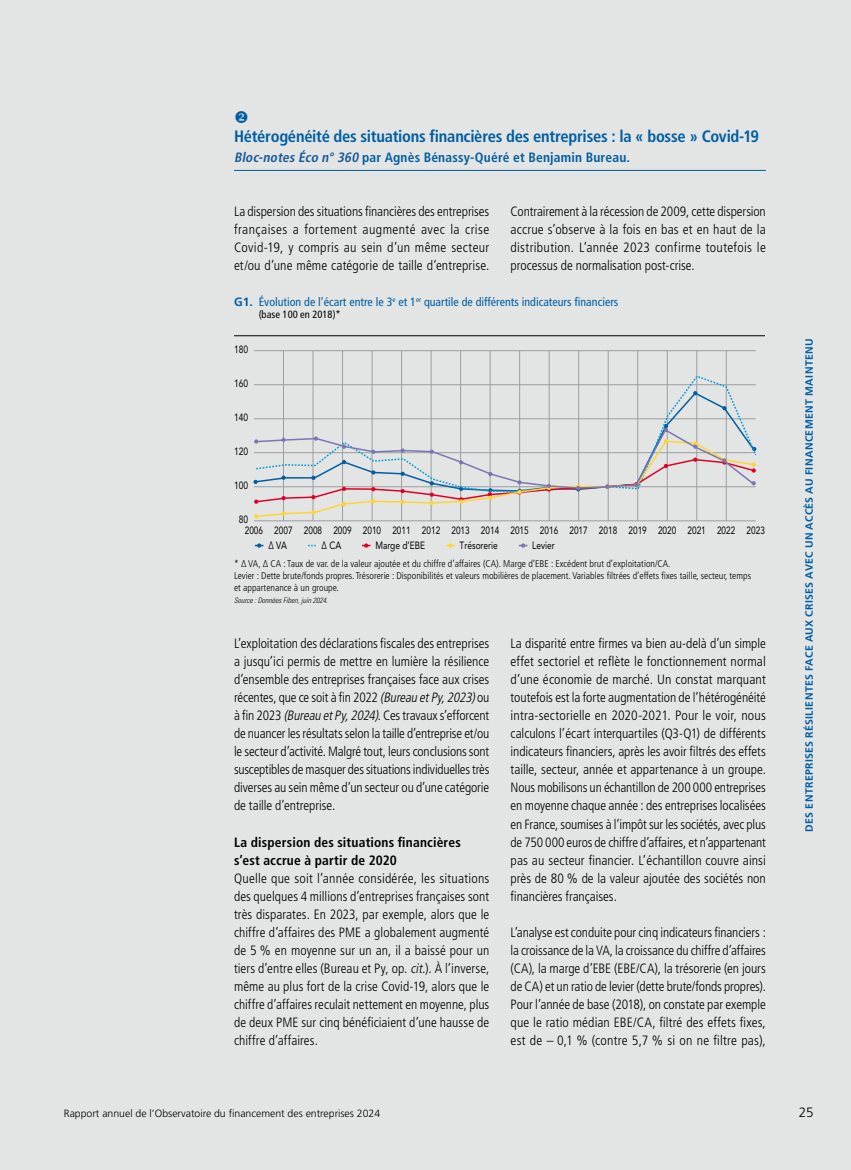
<style>
.page{position:relative;width:851px;height:1170px;background:#fff}
.page>*{position:absolute;margin:0;border:0;box-sizing:border-box;transform-origin:0 0}
.t1{font:700 condensed 16.5px "Frutiger LT Std";letter-spacing:-.015em;color:#005ea3}
.t2{font:300 condensed 13.5px/18px "Frutiger LT Std";letter-spacing:.005em;color:#000;text-align:justify}
.t3{font:700 condensed 13.5px/18px "Frutiger LT Std";letter-spacing:.015em;color:#000}
.t4{font:700 condensed 13.5px "Frutiger LT Std";letter-spacing:.015em;color:#005ea3}
.t5{font:300 13.5px "Frutiger LT Std";color:#000}
.t6{font:condensed 12px "Frutiger LT Std";color:#005ea3}
.t7{font:10.5px/14.5px "Avenir LT Std";color:#000;scale:.79 1}
.t8{font:700 10.5px "Frutiger LT Std";letter-spacing:.035em;color:#005ea3}
.t9{font:300 10.5px "Frutiger LT Std";color:#000}
.t10{font:10.5px "Avenir LT Std";color:#000;scale:.8 1}
.t11{font:condensed 10.5px "Frutiger LT Std";color:#000}
.t12{font:300 condensed 9.75px/12px "Frutiger LT Std";color:#000}
.t13{font:italic 300 condensed 7.5px "Univers LT Std";color:#000}
.s1{font-style:italic;color:#165b9a}
.s2{font-weight:700;font-stretch:normal}
.s3{font-style:italic}
</style>
<div class="page">
<div style="left:0;top:0;width:850px;height:1169px;background:#e3e4e4"></div>
<hr style="left:234px;top:170px;width:531px;height:1px;background:#005ea3">
<hr style="left:234px;top:335px;width:530px;height:1px;background:#000">
<hr style="left:283px;top:350px;width:1px;height:171px;background:#9c9e9f">
<hr style="left:313px;top:350px;width:1px;height:171px;background:#9c9e9f">
<hr style="left:342px;top:350px;width:1px;height:171px;background:#9c9e9f">
<hr style="left:372px;top:350px;width:1px;height:171px;background:#9c9e9f">
<hr style="left:401px;top:350px;width:1px;height:171px;background:#9c9e9f">
<hr style="left:431px;top:350px;width:1px;height:171px;background:#9c9e9f">
<hr style="left:460px;top:350px;width:1px;height:171px;background:#9c9e9f">
<hr style="left:490px;top:350px;width:1px;height:171px;background:#9c9e9f">
<hr style="left:519px;top:350px;width:1px;height:171px;background:#9c9e9f">
<hr style="left:549px;top:350px;width:1px;height:171px;background:#9c9e9f">
<hr style="left:578px;top:350px;width:1px;height:171px;background:#9c9e9f">
<hr style="left:608px;top:350px;width:1px;height:171px;background:#9c9e9f">
<hr style="left:637px;top:350px;width:1px;height:171px;background:#9c9e9f">
<hr style="left:667px;top:350px;width:1px;height:171px;background:#9c9e9f">
<hr style="left:696px;top:350px;width:1px;height:171px;background:#9c9e9f">
<hr style="left:726px;top:350px;width:1px;height:171px;background:#9c9e9f">
<hr style="left:254px;top:350px;width:501px;height:1px;background:#9c9e9f">
<hr style="left:254px;top:520px;width:501px;height:1px;background:#9c9e9f">
<svg style="left:254px;top:374px;width:503px;height:81px"></svg>
<svg style="left:253px;top:424px;width:503px;height:94px"></svg>
<svg style="left:519px;top:543px;width:8px;height:4px"></svg>
<svg style="left:446px;top:543px;width:8px;height:4px"></svg>
<svg style="left:362px;top:543px;width:8px;height:4px"></svg>
<svg style="left:308px;top:544px;width:8px;height:2px"></svg>
<svg style="left:255px;top:543px;width:8px;height:4px"></svg>
<p class="t1" style="left:234px;top:126px;width:526px">Hétérogénéité des situations financières des entreprises : la « bosse » Covid-19</p>
<p class="t4" style="left:234px;top:149px;width:397px"><span class="s1">Bloc-notes Éco n° 360</span> par Agnès Bénassy-Quéré et Benjamin Bureau.</p>
<p class="t2" style="left:234px;top:203px;width:257px">La dispersion des situations financières des entreprises françaises a fortement augmenté avec la crise Covid-19, y compris au sein d’un même secteur et/ou d’une même catégorie de taille d’entreprise.</p>
<p class="t2" style="left:510px;top:203px;width:257px">Contrairement à la récession de 2009, cette dispersion accrue s’observe à la fois en bas et en haut de la distribution. L’année 2023 confirme toutefois le processus de normalisation post-crise.</p>
<p class="t6" style="left:234px;top:295px;width:386px"><span class="s2">G1.</span> Évolution de l’écart entre le 3<sup>e</sup> et 1<sup>er</sup> quartile de différents indicateurs financiers</p>
<p class="t11" style="left:259px;top:309px;width:84px">(base 100 en 2018)*</p>
<p class="t10" style="left:234px;top:343px;width:19px">180</p>
<p class="t10" style="left:234px;top:377px;width:19px">160</p>
<p class="t10" style="left:234px;top:411px;width:19px">140</p>
<p class="t10" style="left:234px;top:445px;width:19px">120</p>
<p class="t10" style="left:234px;top:479px;width:19px">100</p>
<p class="t10" style="left:239px;top:513px;width:13px">80</p>
<p class="t7" style="left:268px;top:523px;width:630px;text-indent:-24px">2006 2007 2008 2009 2010 2011 2012 2013 2014 2015 2016 2017 2018 2019 2020 2021 2022 2023 ∆ VA</p>
<p class="t10" style="left:321px;top:539px;width:26px">∆ CA</p>
<p class="t10" style="left:375px;top:539px;width:64px">Marge d’EBE</p>
<p class="t10" style="left:459px;top:539px;width:49px">Trésorerie</p>
<p class="t10" style="left:532px;top:539px;width:30px">Levier</p>
<p class="t12" style="left:234px;top:557px;width:518px">* Δ VA, Δ CA : Taux de var. de la valeur ajoutée et du chiffre d’affaires (CA). Marge d’EBE : Excédent brut d’exploitation/CA.<br>Levier : Dette brute/fonds propres. Trésorerie : Disponibilités et valeurs mobilières de placement. Variables filtrées d’effets fixes taille, secteur, temps et appartenance à un groupe.</p>
<p class="t13" style="left:234px;top:596px;width:95px">Source : Données Fiben, juin 2024.</p>
<p class="t2" style="left:234px;top:635px;width:257px">L’exploitation des déclarations fiscales des entreprises a jusqu’ici permis de mettre en lumière la résilience d’ensemble des entreprises françaises face aux crises récentes, que ce soit à fin 2022 <span class="s3">(Bureau etPy,2023)</span>ou à fin 2023 <span class="s3">(Bureau etPy,2024)</span>. Ces travaux s’efforcent de nuancer les résultats selon la taille d’entreprise et/ou le secteur d’activité. Malgré tout, leurs conclusions sont susceptibles de masquer des situations individuelles très diverses au sein même d’un secteur ou d’une catégorie de taille d’entreprise.</p>
<p class="t3" style="left:234px;top:832px;width:228px">La dispersion des situations financières s’est accrue à partir de 2020</p>
<p class="t2" style="left:234px;top:869px;width:257px">Quelle que soit l’année considérée, les situations des quelques 4 millions d’entreprises françaises sont très disparates. En 2023, par exemple, alors que le chiffre d’affaires des PME a globalement augmenté de 5 % en moyenne sur un an, il a baissé pour un tiers d’entre elles (Bureau et Py, op. <span class="s3">cit.</span>). À l’inverse, même au plus fort de la crise Covid-19, alors que le chiffre d’affaires reculait nettement en moyenne, plus de deux PME sur cinq bénéficiaient d’une hausse de chiffre d’affaires.</p>
<p class="t2" style="left:510px;top:635px;width:257px">La disparité entre firmes va bien au-delà d’un simple effet sectoriel et reflète le fonctionnement normal d’une économie de marché. Un constat marquant toutefois est la forte augmentation de l’hétérogénéité intra-sectorielle en 2020-2021. Pour le voir, nous calculons l’écart interquartiles (Q3-Q1) de différents indicateurs financiers, après les avoir filtrés des effets taille, secteur, année et appartenance à un groupe.<br>Nous mobilisons un échantillon de 200 000 entreprises en moyenne chaque année : des entreprises localisées en France, soumises à l’impôt sur les sociétés, avec plus de 750 000 euros de chiffre d’affaires, et n’appartenant pas au secteur financier. L’échantillon couvre ainsi près de 80 % de la valeur ajoutée des sociétés non financières françaises.</p>
<p class="t2" style="left:510px;top:923px;width:257px">L’analyse est conduite pour cinq indicateurs financiers : la croissance de la VA, la croissance du chiffre d’affaires (CA), la marge d’EBE (EBE/CA), la trésorerie (en jours de CA) et un ratio de levier (dette brute/fonds propres).<br>Pour l’année de base (2018), on constate par exemple que le ratio médian EBE/CA, filtré des effets fixes, est de – 0,1 % (contre 5,7 % si on ne filtre pas),</p>
<p class="t8" style="left:802px;top:831px;width:494px;rotate:-90deg">DES ENTREPRISES RÉSILIENTES FACE AUX CRISES AVEC UN ACCèS AU FINANCEMENT MAINTENU</p>
<p class="t9" style="left:64px;top:1106px;width:318px">Rapport annuel de l’Observatoire du financement des entreprises 2024</p>
<p class="t5" style="left:798px;top:1104px;width:16px">25</p>
</div>
